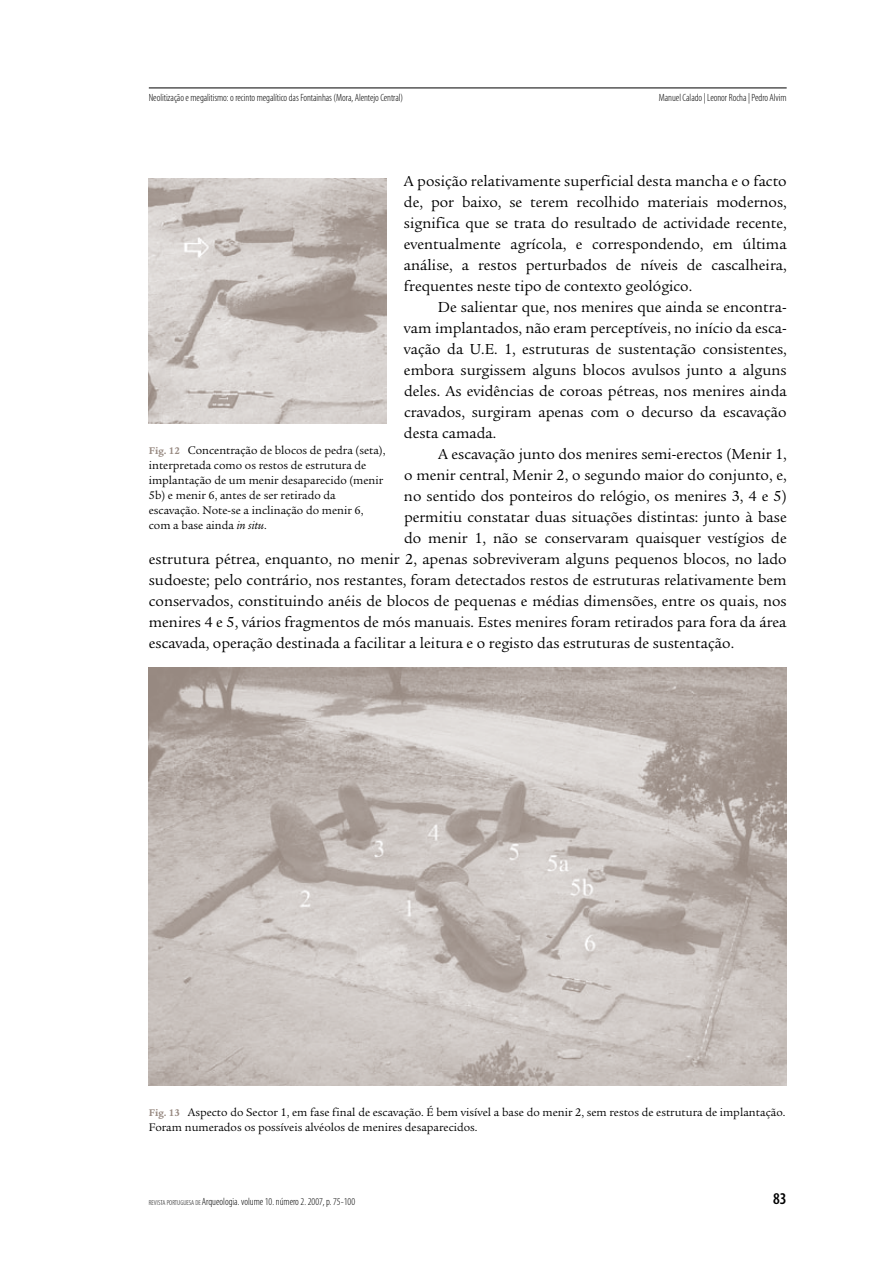
<style>
.page{position:relative;width:893px;height:1263px;background:#fff}
.page>*{position:absolute;margin:0;border:0;box-sizing:border-box;transform-origin:0 0}
.t1{font:600 condensed 16.5px "Myriad Pro";color:#000}
.t2{font:15.75px/21px "Legacy Serif";color:#000;text-align:justify}
.t3{font:12px/15px "Legacy Serif";color:#000}
.t4{font:300 condensed 10.5px "Myriad Pro";letter-spacing:-.005em;color:#000}
.s1{font-weight:700;font-size:10.5px;color:#978981}
.s2{font-style:italic}
.s3{font-size:7.2px}
</style>
<div class="page">
<hr style="left:149px;top:88px;width:638px;height:1px;background:#000">
<img style="left:149px;top:179px;width:238px;height:244px">
<img style="left:149px;top:667px;width:638px;height:419px">
<p class="t4" style="left:149px;top:92px;width:256px">Neolitização e megalitismo: o recinto megalítico das Fontainhas (Mora, Alentejo Central)</p>
<p class="t4" style="left:659px;top:92px;width:129px">Manuel Calado | Leonor Rocha | Pedro Alvim</p>
<p class="t2" style="left:404px;top:171px;width:384px">A posição relativamente superficial desta mancha e o facto de, por baixo, se terem recolhido materiais modernos, significa que se trata do resultado de actividade recente, eventualmente agrícola, e correspondendo, em última análise, a restos perturbados de níveis de cascalheira, frequentes neste tipo de contexto geológico.</p>
<p class="t2" style="left:404px;top:297px;width:384px;text-indent:34px">De salientar que, nos menires que ainda se encontra&shy;vam implantados, não eram perceptíveis, no início da esca&shy;vação da U.E. 1, estruturas de sustentação consistentes, embora surgissem alguns blocos avulsos junto a alguns deles. As evidências de coroas pétreas, nos menires ainda cravados, surgiram apenas com o decurso da escavação desta camada.</p>
<p class="t2" style="left:438px;top:444px;width:350px">A escavação junto dos menires semi-erectos (Menir 1,</p>
<p class="t2" style="left:404px;top:465px;width:384px">o menir central, Menir 2, o segundo maior do conjunto, e,</p>
<p class="t2" style="left:404px;top:486px;width:384px">no sentido dos ponteiros do relógio, os menires 3, 4 e 5)</p>
<p class="t2" style="left:404px;top:507px;width:384px">permitiu constatar duas situações distintas: junto à base</p>
<p class="t2" style="left:404px;top:528px;width:384px">do menir 1, não se conservaram quaisquer vestígios de</p>
<p class="t2" style="left:149px;top:549px;width:639px">estrutura pétrea, enquanto, no menir 2, apenas sobreviveram alguns pequenos blocos, no lado</p>
<p class="t2" style="left:149px;top:570px;width:639px">sudoeste; pelo contrário, nos restantes, foram detectados restos de estruturas relativamente bem</p>
<p class="t2" style="left:149px;top:591px;width:639px">conservados, constituindo anéis de blocos de pequenas e médias dimensões, entre os quais, nos</p>
<p class="t2" style="left:149px;top:612px;width:639px">menires 4 e 5, vários fragmentos de mós manuais. Estes menires foram retirados para fora da área</p>
<p class="t2" style="left:149px;top:633px;width:587px">escavada, operação destinada a facilitar a leitura e o registo das estruturas de sustentação.</p>
<p class="t3" style="left:149px;top:442px;width:238px"><span class="s1">Fig. 12</span> Concentração de blocos de pedra (seta), interpretada como os restos de estrutura de implantação de um menir desaparecido (menir 5b) e menir 6, antes de ser retirado da escavação. Note-se a inclinação do menir 6, com a base ainda <span class="s2">in situ</span>.</p>
<p class="t3" style="left:149px;top:1104px;width:638px"><span class="s1">Fig. 13</span> Aspecto do Sector 1, em fase final de escavação. É bem visível a base do menir 2, sem restos de estrutura de implantação.<br>Foram numerados os possíveis alvéolos de menires desaparecidos.</p>
<p class="t4" style="left:149px;top:1195px;width:208px"><span class="s3">REVISTA PORTUGUESA DE</span> Arqueologia. volume 10. número 2. 2007, p. 75-100</p>
<p class="t1" style="left:773px;top:1188px;width:15px">83</p>
</div>
